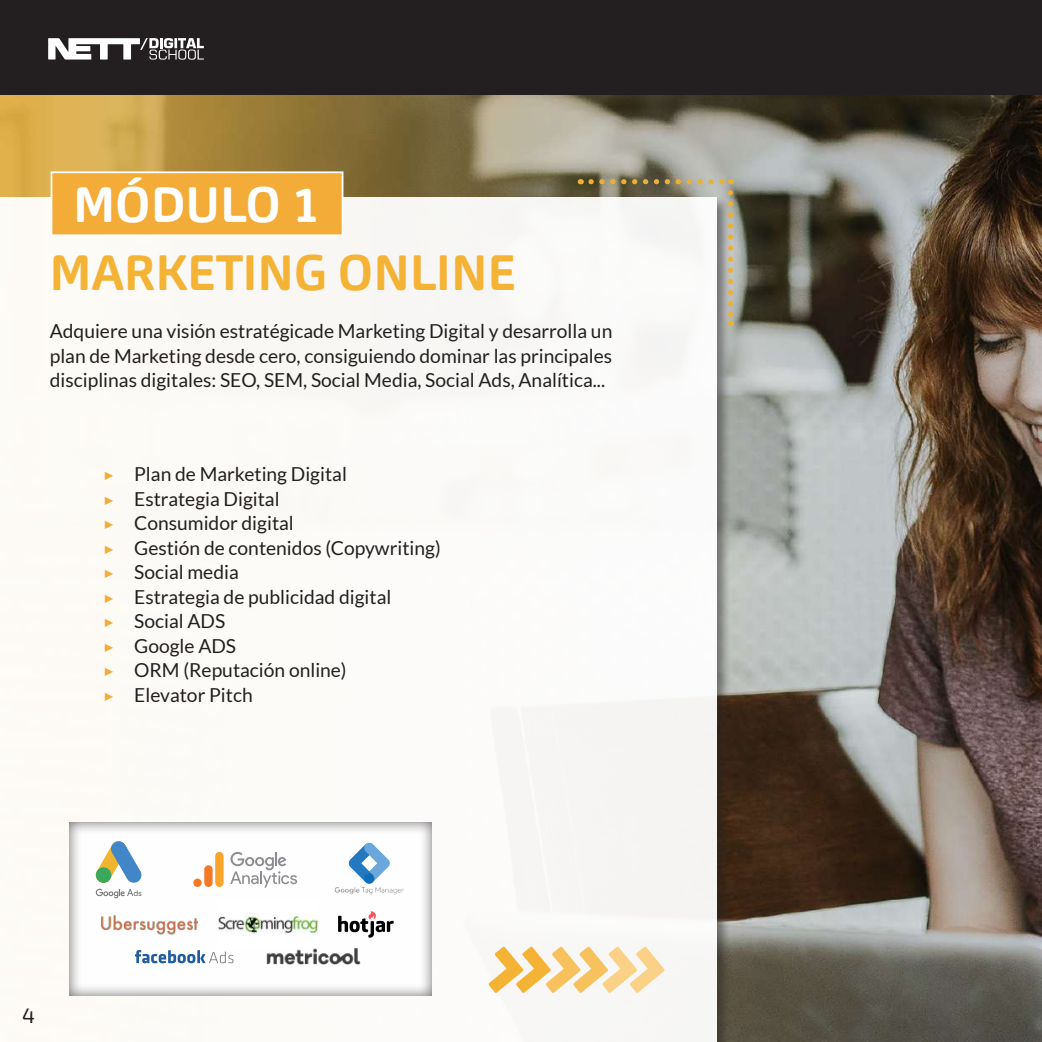
<style>
.page{position:relative;width:1042px;height:1042px;background:#fff}
.page>*{position:absolute;margin:0;border:0;box-sizing:border-box;transform-origin:0 0}
.t1{font:700 49.35px "Carnas";color:#f5b335}
.t2{font:700 49.35px "Carnas";color:#fff}
.t3{font:21px "Exo 2";color:#231f20}
.t4{font:19.25px/24.5px "Lato";color:#231f20}
.s1{font-family:"Montserrat";font-weight:100;color:#f4ac38}
</style>
<div class="page">
<img style="left:0;top:94px;width:1042px;height:948px">
<div style="left:0;top:197px;width:717px;height:845px;background:#fcfaf6"></div>
<div style="left:51px;top:171px;width:292px;height:65px;background:#f4ac38;border:2px solid #fff"></div>
<svg style="left:489px;top:946px;width:175px;height:47px"></svg>
<div style="left:68px;top:821px;width:365px;height:176px;background:#231f20;opacity:.75"></div>
<svg style="left:95px;top:840px;width:48px;height:58px"></svg>
<svg style="left:230px;top:852px;width:67px;height:35px"></svg>
<div style="left:215px;top:852px;width:9px;height:35px;background:#f9a42a;border-radius:4px"></div>
<div style="left:204px;top:865px;width:9px;height:22px;background:#f47926;border-radius:4px"></div>
<div style="left:193px;top:878px;width:9px;height:9px;background:#f47926;border-radius:50%"></div>
<img style="left:318px;top:842px;width:98px;height:55px">
<svg style="left:348px;top:842px;width:42px;height:40px"></svg>
<div style="left:364px;top:873px;width:10px;height:10px;background:#0d6eb8;border-radius:50%"></div>
<img style="left:102px;top:876px;width:95px;height:96px">
<img style="left:218px;top:899px;width:99px;height:50px">
<svg style="left:338px;top:911px;width:56px;height:26px"></svg>
<svg style="left:135px;top:950px;width:98px;height:13px"></svg>
<img style="left:266px;top:948px;width:94px;height:16px">
<div style="left:0;top:0;width:1042px;height:94px;background:#231f20"></div>
<svg style="left:48px;top:38px;width:156px;height:22px"></svg>
<svg style="left:591px;top:179px;width:140px;height:5px"></svg>
<svg style="left:728px;top:193px;width:5px;height:133px"></svg>
<h1 class="t2" style="left:73px;top:173px;width:248px">MÓDULO 1</h1>
<h1 class="t1" style="left:50px;top:241px;width:467px">MARKETING ONLINE</h1>
<p class="t4" style="left:50px;top:319px;width:564px;text-align:justify">Adquiere una visión estratégicade Marketing Digital y desarrolla un plan de Marketing desde cero, consiguiendo dominar las principales disciplinas digitales: SEO, SEM, Social Media, Social Ads, Analítica...</p>
<p class="t4" style="left:103px;top:462px;width:340px"><span class="s1">▶</span> Plan de Marketing Digital<br><span class="s1">▶</span> Estrategia Digital<br><span class="s1">▶</span> Consumidor digital<br><span class="s1">▶</span> Gestión de contenidos (Copywriting) <span class="s1">▶</span> Social media<br><span class="s1">▶</span> Estrategia de publicidad digital<br><span class="s1">▶</span> Social ADS<br><span class="s1">▶</span> Google ADS<br><span class="s1">▶</span> ORM (Reputación online)<br><span class="s1">▶</span> Elevator Pitch</p>
<p class="t3" style="left:22px;top:1000px;width:14px">4</p>
</div>
